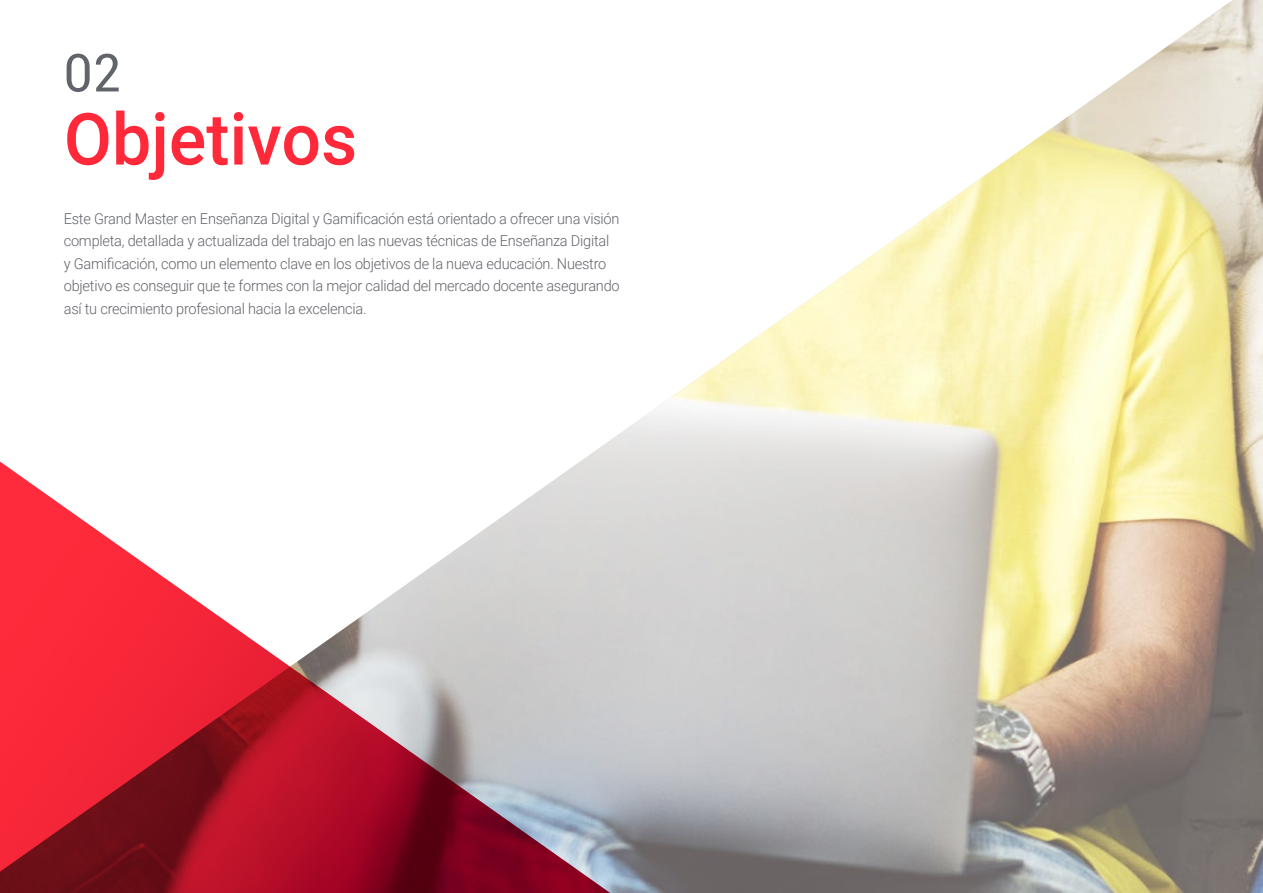
<style>
.page{position:relative;width:1263px;height:893px;background:#fff}
.page>*{position:absolute;margin:0;border:0;box-sizing:border-box;transform-origin:0 0}
.t1{font:500 72px "Roboto";color:#ff293a}
.t2{font:52.5px "Roboto";color:#61646a}
.t3{font:300 15px/22.5px "Roboto";letter-spacing:-.015em;color:#61646a}
</style>
<div class="page">
<img style="left:602px;top:0;width:661px;height:893px">
<svg style="left:0;top:446px;width:640px;height:447px"></svg>
<h2 class="t2" style="left:64px;top:36px;width:59px">02</h2>
<h1 class="t1" style="left:64px;top:89px;width:295px">Objetivos</h1>
<p class="t3" style="left:64px;top:207px;width:557px">Este Grand Master en Enseñanza Digital y Gamificación está orientado a ofrecer una visión completa, detallada y actualizada del trabajo en las nuevas técnicas de Enseñanza Digital y Gamificación, como un elemento clave en los objetivos de la nueva educación. Nuestro objetivo es conseguir que te formes con la mejor calidad del mercado docente asegurando así tu crecimiento profesional hacia la excelencia.</p>
</div>
